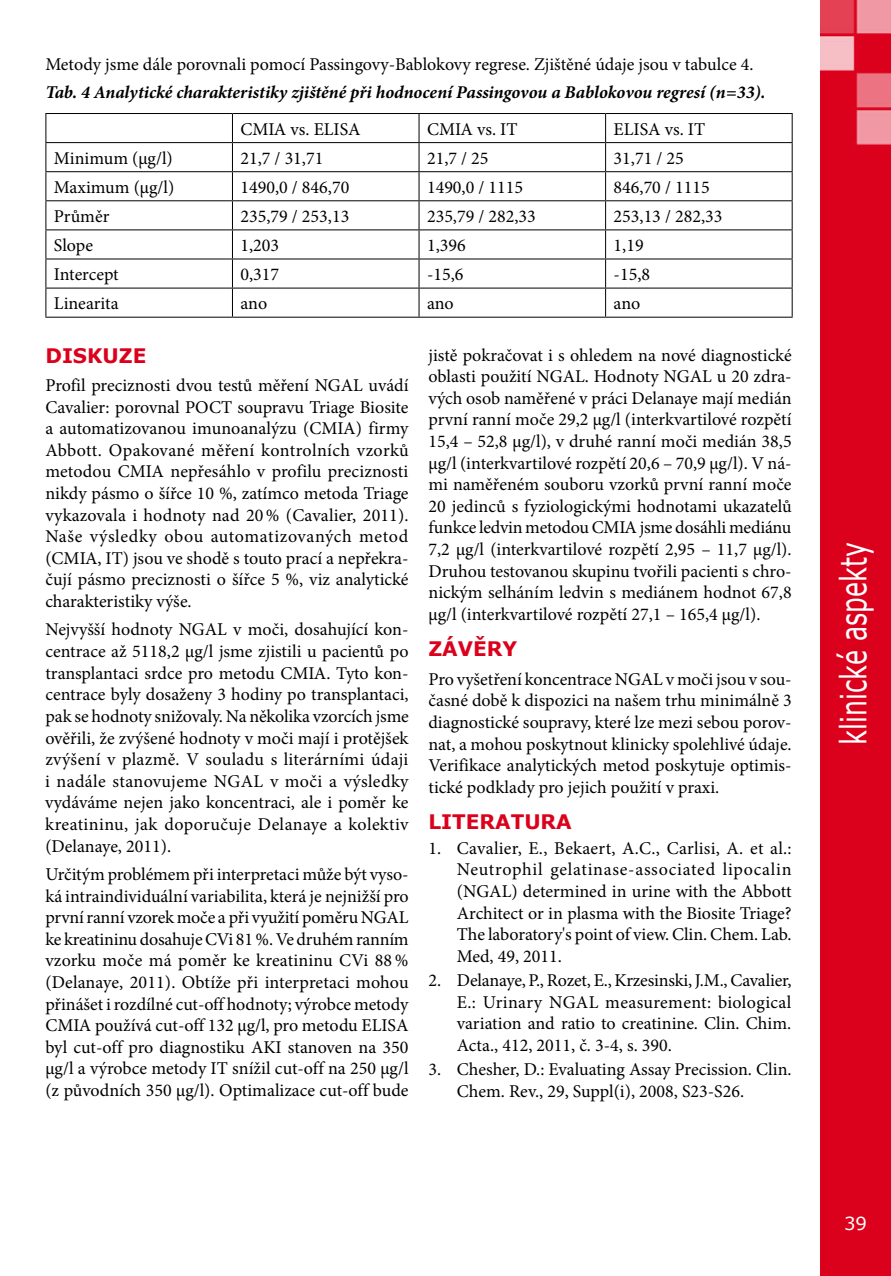
<style>
.page{position:relative;width:891px;height:1276px;background:#fff}
.page>*{position:absolute;margin:0;border:0;box-sizing:border-box;transform-origin:0 0}
.t1{font:36px "Verdana";color:#fff;scale:.7 1}
.t2{font:700 20px "Verdana";color:#db001b}
.t3{font:18px/21.6px "Minion Pro";color:#000;text-align:justify}
.t4{font:italic 700 18px "Minion Pro";letter-spacing:-.005em;color:#000}
.t5{font:18px "Verdana";color:#fff}
</style>
<div class="page">
<div style="left:820px;top:0;width:70px;height:1276px;background:#db001b"></div>
<hr style="left:45px;top:113px;width:187px;height:1px;background:#000">
<hr style="left:232px;top:113px;width:187px;height:1px;background:#000">
<hr style="left:419px;top:113px;width:186px;height:1px;background:#000">
<hr style="left:605px;top:113px;width:187px;height:1px;background:#000">
<hr style="left:45px;top:142px;width:187px;height:1px;background:#000">
<hr style="left:232px;top:142px;width:187px;height:1px;background:#000">
<hr style="left:419px;top:142px;width:186px;height:1px;background:#000">
<hr style="left:605px;top:142px;width:187px;height:1px;background:#000">
<hr style="left:45px;top:171px;width:187px;height:1px;background:#000">
<hr style="left:232px;top:171px;width:187px;height:1px;background:#000">
<hr style="left:419px;top:171px;width:186px;height:1px;background:#000">
<hr style="left:605px;top:171px;width:187px;height:1px;background:#000">
<hr style="left:45px;top:200px;width:187px;height:1px;background:#000">
<hr style="left:232px;top:200px;width:187px;height:1px;background:#000">
<hr style="left:419px;top:200px;width:186px;height:1px;background:#000">
<hr style="left:605px;top:200px;width:187px;height:1px;background:#000">
<hr style="left:45px;top:229px;width:187px;height:1px;background:#000">
<hr style="left:232px;top:229px;width:187px;height:1px;background:#000">
<hr style="left:419px;top:229px;width:186px;height:1px;background:#000">
<hr style="left:605px;top:229px;width:187px;height:1px;background:#000">
<hr style="left:45px;top:258px;width:187px;height:1px;background:#000">
<hr style="left:232px;top:258px;width:187px;height:1px;background:#000">
<hr style="left:419px;top:258px;width:186px;height:1px;background:#000">
<hr style="left:605px;top:258px;width:187px;height:1px;background:#000">
<hr style="left:45px;top:287px;width:187px;height:1px;background:#000">
<svg style="left:45px;top:114px;width:1px;height:203px"></svg>
<hr style="left:232px;top:287px;width:187px;height:1px;background:#000">
<svg style="left:232px;top:114px;width:1px;height:203px"></svg>
<hr style="left:419px;top:287px;width:186px;height:1px;background:#000">
<svg style="left:418px;top:114px;width:1px;height:203px"></svg>
<hr style="left:605px;top:287px;width:187px;height:1px;background:#000">
<svg style="left:604px;top:142px;width:1px;height:175px"></svg>
<svg style="left:791px;top:114px;width:1px;height:203px"></svg>
<hr style="left:45px;top:317px;width:187px;height:1px;background:#000">
<hr style="left:232px;top:317px;width:187px;height:1px;background:#000">
<hr style="left:419px;top:317px;width:186px;height:1px;background:#000">
<hr style="left:605px;top:317px;width:187px;height:1px;background:#000">
<p class="t3" style="left:45px;top:53px;width:709px">Metody jsme dále porovnali pomocí Passingovy-Bablokovy regrese. Zjištěné údaje jsou v tabulce 4.</p>
<p class="t4" style="left:45px;top:80px;width:721px">Tab. 4 Analytické charakteristiky zjištěné při hodnocení Passingovou a Bablokovou regresí (n=33).</p>
<p class="t3" style="left:240px;top:118px;width:122px">CMIA vs. ELISA</p>
<p class="t3" style="left:427px;top:118px;width:92px">CMIA vs. IT</p>
<p class="t3" style="left:613px;top:118px;width:93px">ELISA vs. IT</p>
<p class="t3" style="left:54px;top:147px;width:120px">Minimum (µg/l)</p>
<p class="t3" style="left:240px;top:147px;width:84px">21,7 / 31,71</p>
<p class="t3" style="left:427px;top:147px;width:63px">21,7 / 25</p>
<p class="t3" style="left:613px;top:147px;width:72px">31,71 / 25</p>
<p class="t3" style="left:54px;top:176px;width:122px">Maximum (µg/l)</p>
<p class="t3" style="left:240px;top:176px;width:110px">1490,0 / 846,70</p>
<p class="t3" style="left:427px;top:176px;width:97px">1490,0 / 1115</p>
<p class="t3" style="left:613px;top:176px;width:97px">846,70 / 1115</p>
<p class="t3" style="left:54px;top:205px;width:57px">Průměr</p>
<p class="t3" style="left:240px;top:205px;width:110px">235,79 / 253,13</p>
<p class="t3" style="left:427px;top:205px;width:110px">235,79 / 282,33</p>
<p class="t3" style="left:613px;top:205px;width:110px">253,13 / 282,33</p>
<p class="t3" style="left:54px;top:234px;width:41px">Slope</p>
<p class="t3" style="left:240px;top:234px;width:40px">1,203</p>
<p class="t3" style="left:427px;top:234px;width:40px">1,396</p>
<p class="t3" style="left:613px;top:234px;width:32px">1,19</p>
<p class="t3" style="left:54px;top:264px;width:66px">Intercept</p>
<p class="t3" style="left:240px;top:264px;width:40px">0,317</p>
<p class="t3" style="left:427px;top:264px;width:38px">-15,6</p>
<p class="t3" style="left:613px;top:264px;width:38px">-15,8</p>
<p class="t3" style="left:54px;top:293px;width:66px">Linearita</p>
<p class="t3" style="left:240px;top:293px;width:28px">ano</p>
<p class="t3" style="left:427px;top:293px;width:28px">ano</p>
<p class="t3" style="left:613px;top:293px;width:28px">ano</p>
<p class="t2" style="left:45px;top:342px;width:102px">DISKUZE</p>
<p class="t3" style="left:45px;top:374px;width:364px">Profil preciznosti dvou testů měření NGAL uvádí Cavalier: porovnal POCT soupravu Triage Biosite a automatizovanou imunoanalýzu (CMIA) firmy Abbott. Opakované měření kontrolních vzorků metodou CMIA nepřesáhlo v profilu preciznosti nikdy pásmo o šířce 10 %, zatímco metoda Triage vykazovala i hodnoty nad 20% (Cavalier, 2011).<br>Naše výsledky obou automatizovaných metod (CMIA, IT) jsou ve shodě s touto prací a nepřekra&shy;čují pásmo preciznosti o šířce 5 %, viz analytické charakteristiky výše.</p>
<p class="t3" style="left:45px;top:619px;width:365px">Nejvyšší hodnoty NGAL v moči, dosahující kon&shy;centrace až 5118,2 µg/l jsme zjistili u pacientů po transplantaci srdce pro metodu CMIA. Tyto kon&shy;centrace byly dosaženy 3 hodiny po transplantaci, pak se hodnoty snižovaly. Na několika vzorcích jsme ověřili, že zvýšené hodnoty v moči mají i protějšek zvýšení v plazmě. V souladu s literárními údaji i nadále stanovujeme NGAL v moči a výsledky vydáváme nejen jako koncentraci, ale i poměr ke kreatininu, jak doporučuje Delanaye a kolektiv (Delanaye, 2011).</p>
<p class="t3" style="left:45px;top:863px;width:364px">Určitým problémem při interpretaci může být vyso&shy;ká intraindividuální variabilita, která je nejnižší pro první ranní vzorek moče a při využití poměru NGAL ke kreatininu dosahuje CVi 81 %. Ve druhém ranním vzorku moče má poměr ke kreatininu CVi 88% (Delanaye, 2011). Obtíže při interpretaci mohou přinášet i rozdílné cut-off hodnoty; výrobce metody CMIA používá cut-off 132 µg/l, pro metodu ELISA byl cut-off pro diagnostiku AKI stanoven na 350 µg/l a výrobce metody IT snížil cut-off na 250 µg/l (z původních 350 µg/l). Optimalizace cut-off bude</p>
<p class="t3" style="left:428px;top:344px;width:364px">jistě pokračovat i s ohledem na nové diagnostické oblasti použití NGAL. Hodnoty NGAL u 20 zdra&shy;vých osob naměřené v práci Delanaye mají medián první ranní moče 29,2 µg/l (interkvartilové rozpětí 15,4 – 52,8 µg/l), v druhé ranní moči medián 38,5 µg/l (interkvartilové rozpětí 20,6 – 70,9 µg/l). V ná&shy;mi naměřeném souboru vzorků první ranní moče 20 jedinců s fyziologickými hodnotami ukazatelů funkce ledvin metodou CMIA jsme dosáhli mediánu 7,2 µg/l (interkvartilové rozpětí 2,95 – 11,7 µg/l).<br>Druhou testovanou skupinu tvořili pacienti s chro&shy;nickým selháním ledvin s mediánem hodnot 67,8 µg/l (interkvartilové rozpětí 27,1 – 165,4 µg/l).</p>
<p class="t2" style="left:428px;top:636px;width:90px">ZÁVĚRY</p>
<p class="t3" style="left:428px;top:668px;width:364px">Pro vyšetření koncentrace NGAL v moči jsou v sou&shy;časné době k dispozici na našem trhu minimálně 3 diagnostické soupravy, které lze mezi sebou porov&shy;nat, a mohou poskytnout klinicky spolehlivé údaje.<br>Verifikace analytických metod poskytuje optimis&shy;tické podklady pro jejich použití v praxi.</p>
<p class="t2" style="left:428px;top:809px;width:142px">LITERATURA</p>
<p class="t3" style="left:456px;top:837px;width:336px;text-indent:-28px">1. Cavalier, E., Bekaert, A.C., Carlisi, A. et al.:<br>Neutrophil gelatinase-associated lipocalin (NGAL) determined in urine with the Abbott Architect or in plasma with the Biosite Triage?<br>The laboratory's point of view. Clin. Chem. Lab.<br>Med, 49, 2011.</p>
<p class="t3" style="left:456px;top:969px;width:336px;text-indent:-28px">2. Delanaye, P., Rozet, E., Krzesinski, J.M., Cavalier, E.: Urinary NGAL measurement: biological variation and ratio to creatinine. Clin. Chim.<br>Acta., 412, 2011, č. 3-4, s. 390.</p>
<p class="t3" style="left:456px;top:1059px;width:336px;text-indent:-28px">3. Chesher, D.: Evaluating Assay Precission. Clin.<br>Chem. Rev., 29, Suppl(i), 2008, S23-S26.</p>
<h1 class="t1" style="left:830px;top:745px;width:290px;rotate:-90deg">klinické aspekty</h1>
<p class="t5" style="left:843px;top:1211px;width:24px">39</p>
</div>
